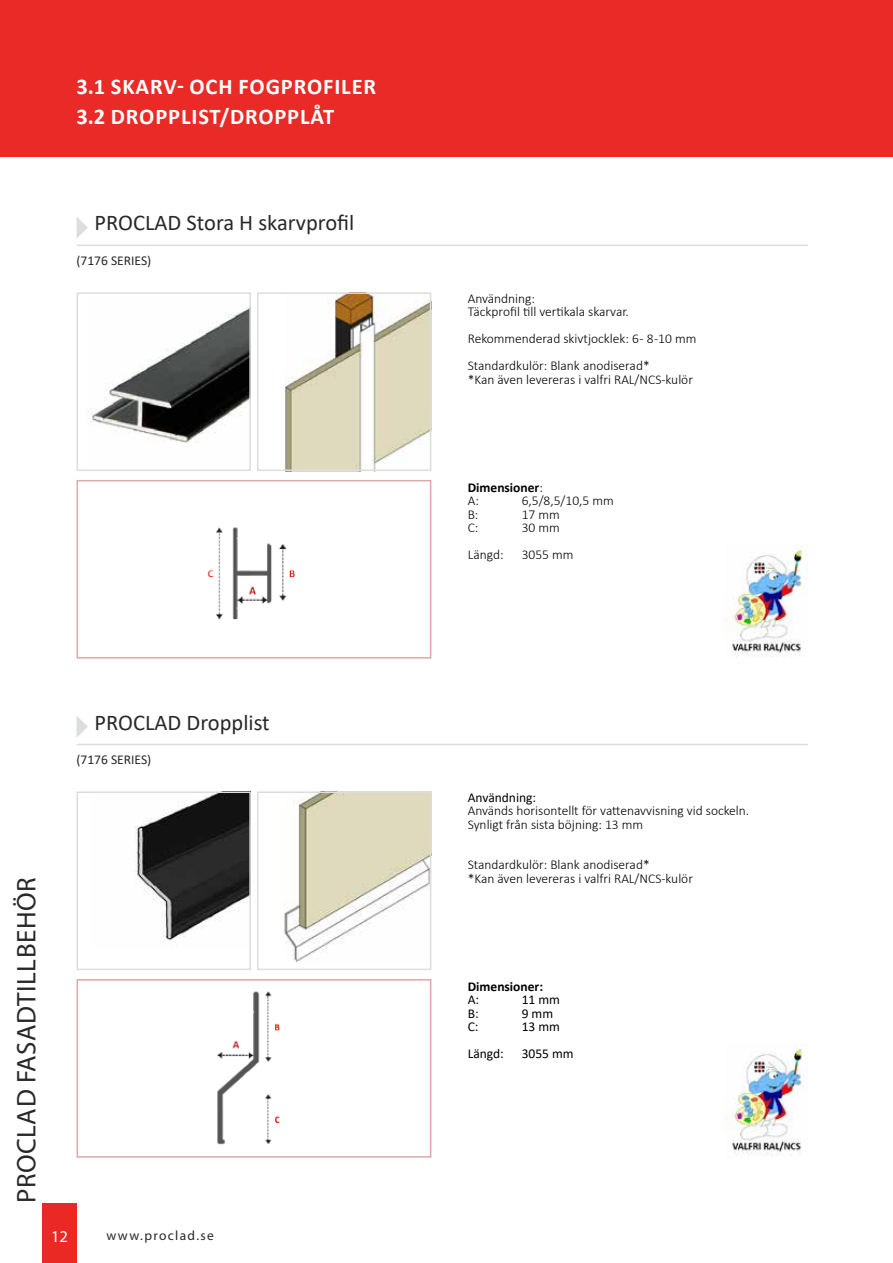
<style>
.page{position:relative;width:893px;height:1263px;background:#fff}
.page>*{position:absolute;margin:0;border:0;box-sizing:border-box;transform-origin:0 0}
.t1{font:27px "Myriad Pro";letter-spacing:.02em;color:#292829}
.t2{font:700 22.5px/30px "Calibri";letter-spacing:.04em;color:#fff}
.t3{font:22.5px "Calibri";color:#292829}
.t4{font:16.5px "Myriad Pro";color:#fff}
.t5{font:300 13.5px/13.5px "Calibri";color:#000}
.t6{font:13.5px "Calibri";color:#000}
.t7{font:700 13.5px/13.5px "Calibri";color:#000}
.t8{font:13.5px "Calibri";color:#292829}
.t9{font:13.5px "Myriad Pro";letter-spacing:.1em;color:#292829}
.s1{font-weight:300}
</style>
<div class="page">
<div style="left:0;top:0;width:893px;height:157px;background:#e92a27"></div>
<div style="left:43px;top:1203px;width:34px;height:60px;background:#ea2925"></div>
<img style="left:87px;top:307px;width:161px;height:136px">
<div style="left:77px;top:292px;width:174px;height:179px;border:2px solid #dcddde"></div>
<hr style="left:77px;top:245px;width:731px;height:1px;background:#dcddde">
<svg style="left:77px;top:217px;width:11px;height:21px"></svg>
<img style="left:284px;top:295px;width:144px;height:173px">
<div style="left:257px;top:292px;width:174px;height:179px;border:2px solid #dcddde"></div>
<img style="left:207px;top:527px;width:89px;height:93px">
<div style="left:77px;top:480px;width:354px;height:178px;border:2px solid #e0a7ab"></div>
<img style="left:724px;top:545px;width:84px;height:112px">
<img style="left:135px;top:794px;width:113px;height:151px">
<div style="left:77px;top:791px;width:174px;height:179px;border:2px solid #dcddde"></div>
<hr style="left:77px;top:744px;width:731px;height:1px;background:#dcddde">
<svg style="left:77px;top:716px;width:11px;height:21px"></svg>
<img style="left:284px;top:794px;width:144px;height:168px">
<div style="left:257px;top:791px;width:174px;height:179px;border:2px solid #dcddde"></div>
<img style="left:217px;top:991px;width:63px;height:154px">
<div style="left:77px;top:979px;width:354px;height:179px;border:2px solid #e0a7ab"></div>
<img style="left:724px;top:1044px;width:84px;height:112px">
<h2 class="t2" style="left:77px;top:72px;width:301px">3.1 SKARV- OCH FOGPROFILER<br>3.2 DROPPLIST/DROPPLÅT</h2>
<h2 class="t3" style="left:95px;top:207px;width:261px">PROCLAD Stora H skarvprofil</h2>
<p class="t8" style="left:77px;top:251px;width:76px">(7176 SERIES)</p>
<h2 class="t3" style="left:95px;top:707px;width:177px">PROCLAD Dropplist</h2>
<p class="t8" style="left:77px;top:750px;width:76px">(7176 SERIES)</p>
<h1 class="t1" style="left:10px;top:1203px;width:327px;rotate:-90deg">PROCLAD FASADTILLBEHÖR</h1>
<p class="t4" style="left:51px;top:1226px;width:18px">12</p>
<p class="t9" style="left:107px;top:1227px;width:109px">www.proclad.se</p>
<p class="t5" style="left:468px;top:291px;width:163px">Användning:<br>Täckprofil till vertikala skarvar.</p>
<p class="t5" style="left:468px;top:325px;width:230px;line-height:27px">Rekommenderad skivtjocklek: 6 - 8 -10 mm<br>Standardkulör: Blank anodiserad*</p>
<p class="t5" style="left:468px;top:372px;width:227px">*Kan även levereras i valfri RAL/NCS-kulör</p>
<p class="t7" style="left:468px;top:480px;width:77px">Dimensioner<span class="s1">:<br>A:</span></p>
<p class="t5" style="left:522px;top:494px;width:94px">6,5/8,5/10,5 mm</p>
<p class="t5" style="left:468px;top:507px;width:12px">B:</p>
<p class="t5" style="left:522px;top:507px;width:40px">17 mm</p>
<p class="t5" style="left:468px;top:521px;width:12px">C:</p>
<p class="t5" style="left:522px;top:521px;width:40px">30 mm</p>
<p class="t5" style="left:468px;top:548px;width:37px">Längd:</p>
<p class="t5" style="left:522px;top:548px;width:53px">3055 mm</p>
<p class="t6" style="left:468px;top:788px;width:70px">Användning:</p>
<p class="t5" style="left:468px;top:804px;width:283px">Används horisontellt för vattenavvisning vid sockeln.<br>Synligt från sista böjning: 13 mm</p>
<p class="t5" style="left:468px;top:858px;width:227px">Standardkulör: Blank anodiserad*<br>*Kan även levereras i valfri RAL/NCS-kulör</p>
<p class="t7" style="left:468px;top:979px;width:77px">Dimensioner:</p>
<p class="t6" style="left:468px;top:990px;width:13px">A:</p>
<p class="t6" style="left:522px;top:990px;width:40px">11 mm</p>
<p class="t6" style="left:468px;top:1004px;width:12px">B:</p>
<p class="t6" style="left:522px;top:1004px;width:33px">9 mm</p>
<p class="t6" style="left:468px;top:1017px;width:12px">C:</p>
<p class="t6" style="left:522px;top:1017px;width:40px">13 mm</p>
<p class="t6" style="left:468px;top:1044px;width:38px">Längd:</p>
<p class="t6" style="left:522px;top:1044px;width:54px">3055 mm</p>
</div>
